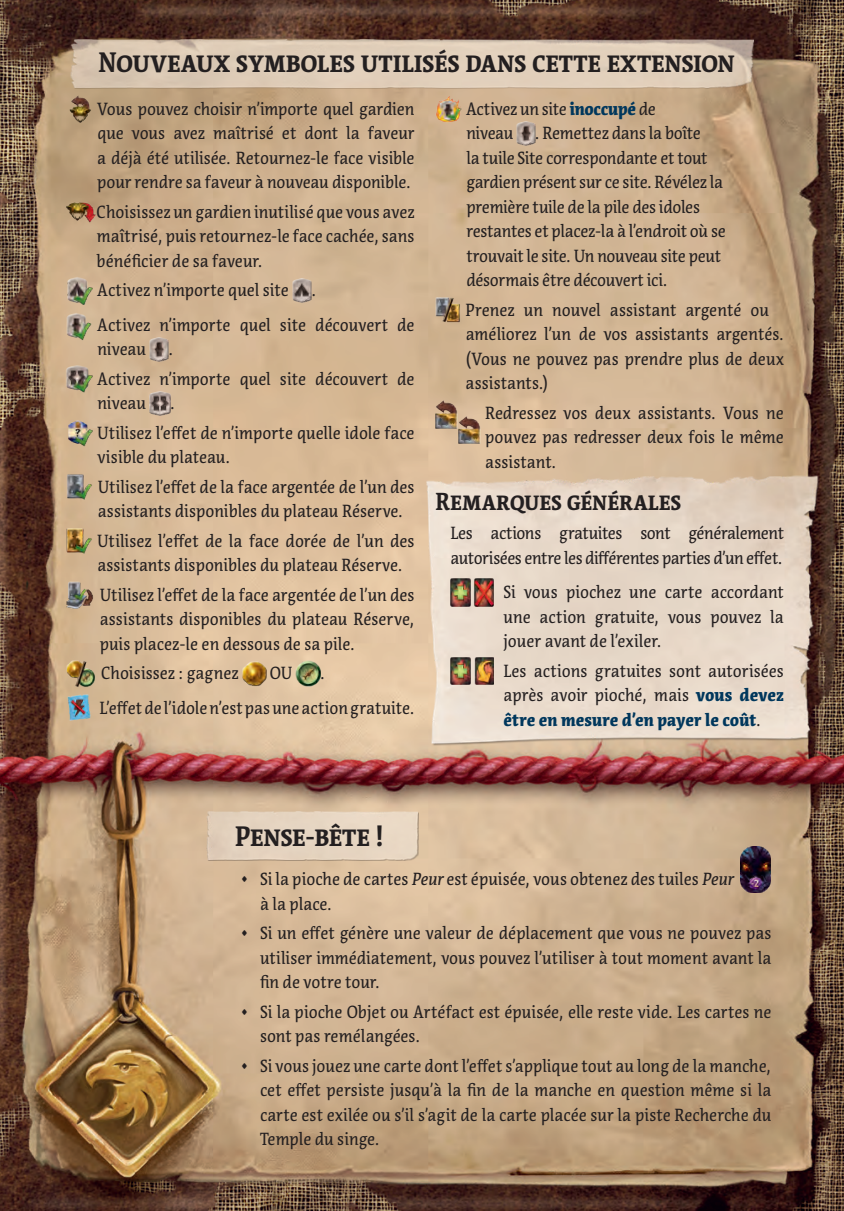
<style>
.page{position:relative;width:844px;height:1211px;background:#fff}
.page>*{position:absolute;margin:0;border:0;box-sizing:border-box;transform-origin:0 0}
.Headline_4{font:700 28px "Acuta";letter-spacing:-.01em;color:#231f20;scale:.9 1}
.t1{font:700 24.5px "Acuta";letter-spacing:-.005em;color:#231f20;scale:.9 1}
.t2{font:17.5px/24.5px "Acuta";letter-spacing:-.005em;color:#231f20;scale:.9 1}
.t3{font:17.5px/24.5px "Acuta";letter-spacing:-.03em;color:#231f20;scale:.9 1}
.s1{font-weight:900;color:#00375c}
.s2{font-style:italic}
</style>
<div class="page">
<img style="left:0;top:0;width:843px;height:1210px">
<div style="left:70px;top:40px;width:684px;height:49px;background:#231f20;opacity:.5"></div>
<img style="left:69px;top:39px;width:684px;height:48px">
<div style="left:206px;top:811px;width:212px;height:49px;background:#231f20;opacity:.5"></div>
<img style="left:206px;top:812px;width:212px;height:47px">
<img style="left:355px;top:453px;width:488px;height:320px">
<img style="left:66px;top:95px;width:26px;height:28px">
<img style="left:66px;top:198px;width:31px;height:28px">
<img style="left:66px;top:277px;width:26px;height:27px">
<img style="left:292px;top:277px;width:19px;height:27px">
<img style="left:66px;top:312px;width:26px;height:28px">
<img style="left:149px;top:335px;width:19px;height:28px">
<img style="left:66px;top:365px;width:26px;height:28px">
<img style="left:149px;top:389px;width:21px;height:28px">
<img style="left:66px;top:419px;width:26px;height:28px">
<img style="left:66px;top:473px;width:27px;height:28px">
<img style="left:66px;top:527px;width:26px;height:28px">
<img style="left:66px;top:581px;width:29px;height:28px">
<img style="left:66px;top:659px;width:30px;height:28px">
<img style="left:242px;top:659px;width:24px;height:28px">
<img style="left:296px;top:659px;width:24px;height:28px">
<img style="left:66px;top:694px;width:26px;height:27px">
<img style="left:435px;top:95px;width:26px;height:28px">
<img style="left:516px;top:120px;width:19px;height:27px">
<img style="left:435px;top:296px;width:25px;height:28px">
<img style="left:435px;top:401px;width:22px;height:27px">
<img style="left:458px;top:416px;width:22px;height:28px">
<img style="left:450px;top:578px;width:20px;height:28px">
<img style="left:473px;top:578px;width:20px;height:28px">
<img style="left:450px;top:657px;width:20px;height:27px">
<img style="left:473px;top:657px;width:20px;height:27px">
<img style="left:740px;top:846px;width:30px;height:46px">
<p class="Headline_4" style="left:99px;top:45px;width:708px">Nouveaux symboles utilisés dans cette extension</p>
<p class="t2" style="left:97px;top:96px;width:354px;text-align:justify">Vous pouvez choisir n’importe quel gardien que vous avez maîtrisé et dont la faveur a déjà été utilisée. Retournez-le face visible pour rendre sa faveur à nouveau disponible.</p>
<p class="t2" style="left:97px;top:199px;width:355px;text-align:justify">Choisissez un gardien inutilisé que vous avez maîtrisé, puis retournez-le face cachée, sans bénéficier de sa faveur.</p>
<p class="t2" style="left:97px;top:278px;width:214px">Activez n’importe quel site</p>
<p class="t2" style="left:311px;top:278px;width:7px">.</p>
<p class="t2" style="left:97px;top:312px;width:354px">Activez n’importe quel site découvert de niveau</p>
<p class="t2" style="left:168px;top:337px;width:7px">.</p>
<p class="t2" style="left:97px;top:366px;width:354px">Activez n’importe quel site découvert de niveau</p>
<p class="t2" style="left:170px;top:391px;width:7px">.</p>
<p class="t2" style="left:97px;top:420px;width:354px">Utilisez l’effet de n’importe quelle idole face visible du plateau.</p>
<p class="t2" style="left:98px;top:474px;width:353px">Utilisez l’effet de la face argentée de l’un des assistants disponibles du plateau Réserve.</p>
<p class="t2" style="left:97px;top:528px;width:354px">Utilisez l’effet de la face dorée de l’un des assistants disponibles du plateau Réserve.</p>
<p class="t2" style="left:100px;top:582px;width:351px;text-align:justify">Utilisez l’effet de la face argentée de l’un des assistants disponibles du plateau Réserve, puis placez-le en dessous de sa pile.</p>
<p class="t2" style="left:101px;top:660px;width:154px">Choisissez : gagnez</p>
<p class="t2" style="left:270px;top:660px;width:27px">OU</p>
<p class="t2" style="left:320px;top:660px;width:7px">.</p>
<p class="t2" style="left:99px;top:695px;width:351px">L’effet de l’idole n’est pas une action gratuite.</p>
<p class="t2" style="left:466px;top:96px;width:290px">Activez un site <span class="s1">inoccupé</span> de<br>niveau . Remettez dans la boîte<br>la tuile Site correspondante et tout gardien présent sur ce site. Révélez la première tuile de la pile des idoles restantes et placez-la à l’endroit où se trouvait le site. Un nouveau site peut désormais être découvert ici.</p>
<p class="t2" style="left:465px;top:297px;width:355px">Prenez un nouvel assistant argenté ou améliorez l’un de vos assistants argentés. (Vous ne pouvez pas prendre plus de deux assistants.)</p>
<p class="t2" style="left:485px;top:400px;width:333px;text-align:justify">Redressez vos deux assistants. Vous ne pouvez pas redresser deux fois le même assistant.</p>
<p class="t1" style="left:435px;top:486px;width:274px">Remarques générales</p>
<p class="t3" style="left:450px;top:521px;width:372px">Les actions gratuites sont généralement autorisées entre les différentes parties d’un effet.</p>
<p class="t2" style="left:503px;top:579px;width:313px;text-align:justify">Si vous piochez une carte accordant une action gratuite, vous pouvez la jouer avant de l’exiler.</p>
<p class="t2" style="left:503px;top:658px;width:313px;text-align:justify">Les actions gratuites sont autorisées après avoir pioché, mais <span class="s1">vous devez être en mesure d’en payer le coût</span>.</p>
<p class="Headline_4" style="left:235px;top:819px;width:167px">Pense-bête !</p>
<p class="t2" style="left:260px;top:866px;width:527px;text-indent:-20px">◊ Si la pioche de cartes <span class="s2">Peur</span> est épuisée, vous obtenez des tuiles <span class="s2">Peur </span>à la place.</p>
<p class="t2" style="left:260px;top:920px;width:569px;text-align:justify;text-indent:-20px">◊ Si un effet génère une valeur de déplacement que vous ne pouvez pas utiliser immédiatement, vous pouvez l’utiliser à tout moment avant la fin de votre tour.</p>
<p class="t2" style="left:260px;top:999px;width:569px;text-indent:-20px">◊ Si la pioche Objet ou Artéfact est épuisée, elle reste vide. Les cartes ne sont pas remélangées.</p>
<p class="t2" style="left:260px;top:1053px;width:569px;text-align:justify;text-indent:-20px">◊ Si vous jouez une carte dont l’effet s’applique tout au long de la manche, cet effet persiste jusqu’à la fin de la manche en question même si la carte est exilée ou s’il s’agit de la carte placée sur la piste Recherche du Temple du singe.</p>
</div>
